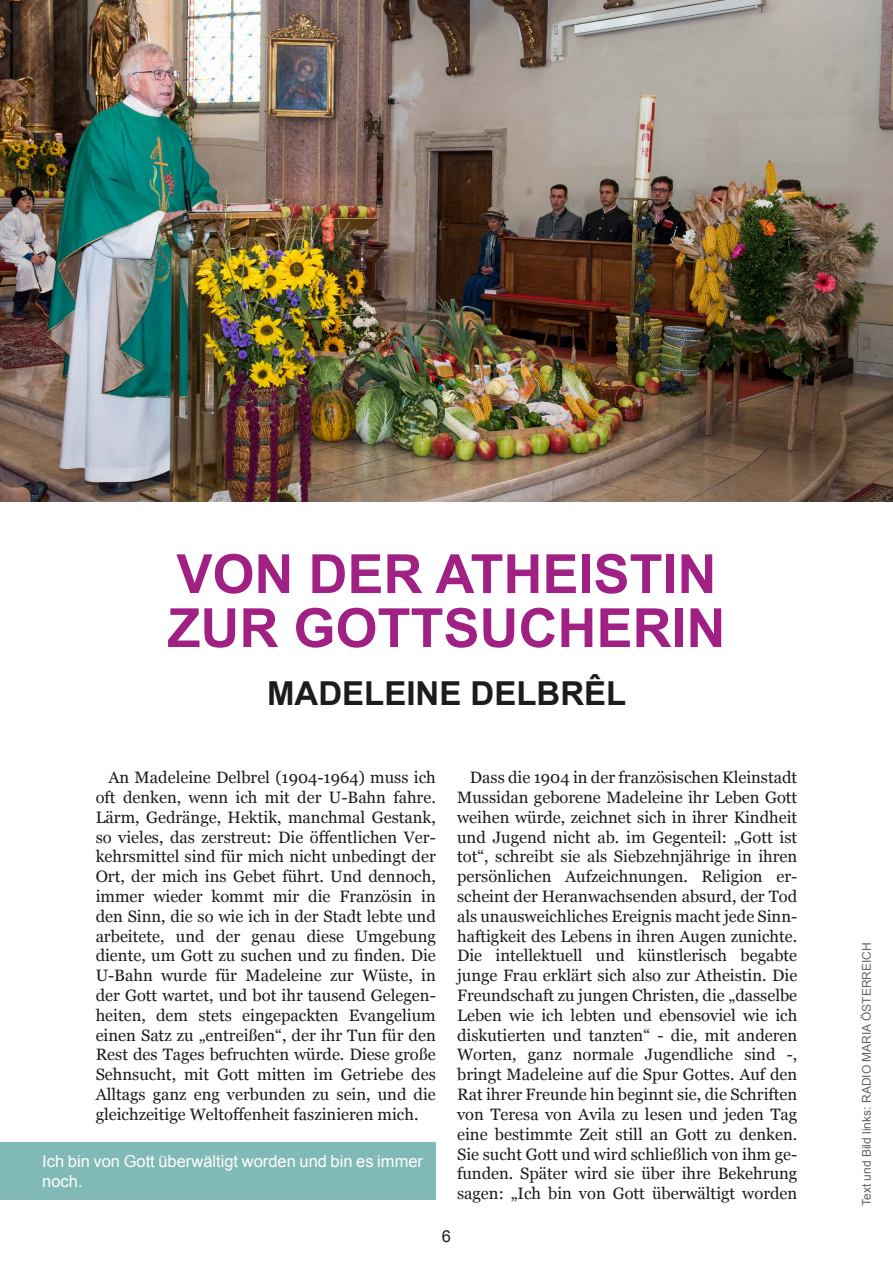
<style>
.page{position:relative;width:893px;height:1263px;background:#fff}
.page>*{position:absolute;margin:0;border:0;box-sizing:border-box;transform-origin:0 0}
.t1{font:700 54px/54px "Arial";color:#a02183}
.t2{font:700 33px "Arial";color:#1c1c1b}
.t3{font:16.5px/19.8px "Georgia";color:#1c1c1b;text-align:justify}
.t4{font:16.5px/19.8px "Arial";color:#fff}
.t5{font:16.5px "Arial";color:#1c1c1b}
.t6{font:12px "Arial";color:#636362}
</style>
<div class="page">
<img style="left:0;top:0;width:893px;height:502px">
<hr style="left:892px;top:887px;width:1px;height:57px;background:#80b9b5">
<hr style="left:892px;top:318px;width:1px;height:137px;background:#80b9b5">
<div style="left:0;top:1143px;width:436px;height:57px;background:#80b9b5"></div>
<h1 class="t1" style="left:167px;top:549px;width:559px">VON DER ATHEISTIN<br>ZUR GOTTSUCHERIN</h1>
<h2 class="t2" style="left:267px;top:671px;width:361px">MADELEINE DELBRÊL</h2>
<p class="t3" style="left:96px;top:767px;width:342px;text-indent:13px">An Madeleine Delbrel (1904-1964) muss ich oft denken, wenn ich mit der U-Bahn fahre.<br>Lärm, Gedränge, Hektik, manchmal Gestank, so vieles, das zerstreut: Die öffentlichen Ver&shy;kehrsmittel sind für mich nicht unbedingt der Ort, der mich ins Gebet führt. Und dennoch, immer wieder kommt mir die Französin in den Sinn, die so wie ich in der Stadt lebte und arbeitete, und der genau diese Umgebung diente, um Gott zu suchen und zu finden. Die U-Bahn wurde für Madeleine zur Wüste, in der Gott wartet, und bot ihr tausend Gelegen&shy;heiten, dem stets eingepackten Evangelium einen Satz zu „entreißen“, der ihr Tun für den Rest des Tages befruchten würde. Diese große Sehnsucht, mit Gott mitten im Getriebe des Alltags ganz eng verbunden zu sein, und die gleichzeitige Weltoffenheit faszinieren mich.</p>
<p class="t3" style="left:457px;top:767px;width:342px;text-indent:13px">Dass die 1904 in der französischen Kleinstadt Mussidan geborene Madeleine ihr Leben Gott weihen würde, zeichnet sich in ihrer Kindheit und Jugend nicht ab. im Gegenteil: „Gott ist tot“, schreibt sie als Siebzehnjährige in ihren persönlichen Aufzeichnungen. Religion er&shy;scheint der Heranwachsenden absurd, der Tod als unausweichliches Ereignis macht jede Sinn&shy;haftigkeit des Lebens in ihren Augen zunichte.<br>Die intellektuell und künstlerisch begabte junge Frau erklärt sich also zur Atheistin. Die Freundschaft zu jungen Christen, die „dasselbe Leben wie ich lebten und ebensoviel wie ich diskutierten und tanzten“ - die, mit anderen Worten, ganz normale Jugendliche sind -, bringt Madeleine auf die Spur Gottes. Auf den Rat ihrer Freunde hin beginnt sie, die Schriften von Teresa von Avila zu lesen und jeden Tag eine bestimmte Zeit still an Gott zu denken.<br>Sie sucht Gott und wird schließlich von ihm ge&shy;funden. Später wird sie über ihre Bekehrung sagen: „Ich bin von Gott überwältigt worden</p>
<p class="t4" style="left:42px;top:1152px;width:382px">Ich bin von Gott überwältigt worden und bin es immer noch.</p>
<p class="t5" style="left:442px;top:1225px;width:11px">6</p>
<p class="t6" style="left:859px;top:1206px;width:265px;rotate:-90deg">Text und Bild links: RADIO MARIA ÖSTERREICH</p>
</div>
